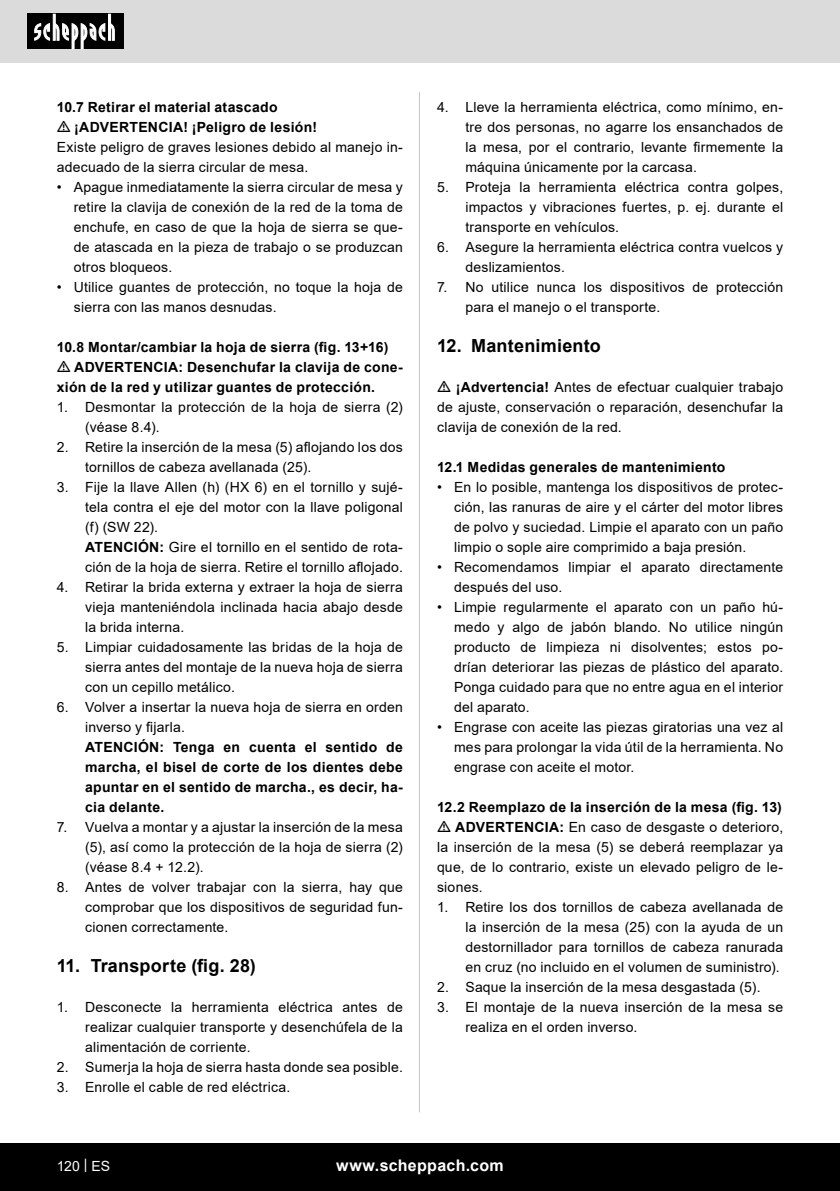
<style>
.page{position:relative;width:840px;height:1191px;background:#fff}
.page>*{position:absolute;margin:0;border:0;box-sizing:border-box;transform-origin:0 0}
.t1{font:700 18px "Arial";letter-spacing:.01em;color:#000}
.t2{font:700 16px "Arial";letter-spacing:.02em;color:#fff}
.t3{font:14px/20px "Arial";letter-spacing:.015em;color:#000;text-align:justify}
.t4{font:700 14px/20px "Arial";letter-spacing:.02em;color:#000}
.t5{font:14px "Arial";color:#fff}
.s1{font-weight:700}
</style>
<div class="page">
<div style="left:0;top:0;width:839px;height:63px;background:#dbdbdb"></div>
<div style="left:0;top:1143px;width:839px;height:48px;background:#000"></div>
<div style="left:27px;top:14px;width:96px;height:35px;background:#000"></div>
<svg style="left:34px;top:14px;width:81px;height:35px"></svg>
<hr style="left:419px;top:92px;width:1px;height:1020px;background:#c7c7c7">
<p class="t4" style="left:57px;top:97px;width:222px">10.7 Retirar el material atascado</p>
<p class="t4" style="left:74px;top:117px;width:244px">¡ADVERTENCIA! ¡Peligro de lesión!</p>
<p class="t3" style="left:57px;top:137px;width:347px">Existe peligro de graves lesiones debido al manejo in&shy;adecuado de la sierra circular de mesa.</p>
<p class="t3" style="left:74px;top:177px;width:330px;text-indent:-17px">• Apague inmediatamente la sierra circular de mesa y retire la clavija de conexión de la red de la toma de enchufe, en caso de que la hoja de sierra se que&shy;de atascada en la pieza de trabajo o se produzcan otros bloqueos.</p>
<p class="t3" style="left:74px;top:277px;width:330px;text-indent:-17px">• Utilice guantes de protección, no toque la hoja de sierra con las manos desnudas.</p>
<p class="t4" style="left:57px;top:337px;width:333px">10.8 Montar/cambiar la hoja de sierra (fig. 13+16)</p>
<p class="t4" style="left:57px;top:357px;width:347px;text-indent:18px">ADVERTENCIA: Desenchufar la clavija de cone&shy;xión de la red y utilizar guantes de protección.</p>
<p class="t3" style="left:85px;top:397px;width:319px;text-indent:-28px">1. Desmontar la protección de la hoja de sierra (2) (véase 8.4).</p>
<p class="t3" style="left:85px;top:437px;width:319px;text-indent:-28px">2. Retire la inserción de la mesa (5) aflojando los dos tornillos de cabeza avellanada (25).</p>
<p class="t3" style="left:85px;top:477px;width:319px;text-indent:-28px">3. Fije la llave Allen (h) (HX 6) en el tornillo y sujé&shy;tela contra el eje del motor con la llave poligonal (f) (SW 22).</p>
<p class="t3" style="left:85px;top:537px;width:319px"><span class="s1">ATENCIÓN:</span> Gire el tornillo en el sentido de rota&shy;ción de la hoja de sierra. Retire el tornillo aflojado.</p>
<p class="t3" style="left:85px;top:577px;width:319px;text-indent:-28px">4. Retirar la brida externa y extraer la hoja de sierra vieja manteniéndola inclinada hacia abajo desde la brida interna.</p>
<p class="t3" style="left:85px;top:637px;width:319px;text-indent:-28px">5. Limpiar cuidadosamente las bridas de la hoja de sierra antes del montaje de la nueva hoja de sierra con un cepillo metálico.</p>
<p class="t3" style="left:85px;top:697px;width:319px;text-indent:-28px">6. Volver a insertar la nueva hoja de sierra en orden inverso y fijarla.</p>
<p class="t4" style="left:85px;top:737px;width:319px;text-align:justify">ATENCIÓN: Tenga en cuenta el sentido de marcha, el bisel de corte de los dientes debe apuntar en el sentido de marcha., es decir, ha&shy;cia delante.</p>
<p class="t3" style="left:85px;top:817px;width:319px;text-indent:-28px">7. Vuelva a montar y a ajustar la inserción de la mesa (5), así como la protección de la hoja de sierra (2) (véase 8.4 + 12.2).</p>
<p class="t3" style="left:85px;top:877px;width:319px;text-indent:-28px">8. Antes de volver trabajar con la sierra, hay que comprobar que los dispositivos de seguridad fun&shy;cionen correctamente.</p>
<p class="t1" style="left:57px;top:953px;width:200px">11. Transporte (fig. 28)</p>
<p class="t3" style="left:85px;top:997px;width:319px;text-indent:-28px">1. Desconecte la herramienta eléctrica antes de realizar cualquier transporte y desenchúfela de la alimentación de corriente.</p>
<p class="t3" style="left:57px;top:1057px;width:347px">2. Sumerja la hoja de sierra hasta donde sea posible.</p>
<p class="t3" style="left:57px;top:1077px;width:235px">3. Enrolle el cable de red eléctrica.</p>
<p class="t3" style="left:465px;top:97px;width:319px;text-indent:-28px">4. Lleve la herramienta eléctrica, como mínimo, en&shy;tre dos personas, no agarre los ensanchados de la mesa, por el contrario, levante firmemente la máquina únicamente por la carcasa.</p>
<p class="t3" style="left:465px;top:177px;width:319px;text-indent:-28px">5. Proteja la herramienta eléctrica contra golpes, impactos y vibraciones fuertes, p. ej. durante el transporte en vehículos.</p>
<p class="t3" style="left:465px;top:237px;width:319px;text-indent:-28px">6. Asegure la herramienta eléctrica contra vuelcos y deslizamientos.</p>
<p class="t3" style="left:465px;top:277px;width:319px;text-indent:-28px">7. No utilice nunca los dispositivos de protección para el manejo o el transporte.</p>
<p class="t1" style="left:437px;top:333px;width:165px">12. Mantenimiento</p>
<p class="t3" style="left:437px;top:377px;width:347px;text-indent:19px"><span class="s1">¡Advertencia!</span> Antes de efectuar cualquier trabajo de ajuste, conservación o reparación, desenchufar la clavija de conexión de la red.</p>
<p class="t4" style="left:437px;top:457px;width:290px">12.1 Medidas generales de mantenimiento</p>
<p class="t3" style="left:454px;top:477px;width:330px;text-indent:-17px">• En lo posible, mantenga los dispositivos de protec&shy;ción, las ranuras de aire y el cárter del motor libres de polvo y suciedad. Limpie el aparato con un paño limpio o sople aire comprimido a baja presión.</p>
<p class="t3" style="left:454px;top:557px;width:330px;text-indent:-17px">• Recomendamos limpiar el aparato directamente después del uso.</p>
<p class="t3" style="left:454px;top:597px;width:330px;text-indent:-17px">• Limpie regularmente el aparato con un paño hú&shy;medo y algo de jabón blando. No utilice ningún producto de limpieza ni disolventes; estos po&shy;drían deteriorar las piezas de plástico del aparato.<br>Ponga cuidado para que no entre agua en el interior del aparato.</p>
<p class="t3" style="left:454px;top:717px;width:330px;text-indent:-17px">• Engrase con aceite las piezas giratorias una vez al mes para prolongar la vida útil de la herramienta. No engrase con aceite el motor.</p>
<p class="t4" style="left:437px;top:797px;width:346px">12.2 Reemplazo de la inserción de la mesa (fig. 13)</p>
<p class="t3" style="left:437px;top:817px;width:347px;text-indent:18px"><span class="s1">ADVERTENCIA:</span> En caso de desgaste o deterioro, la inserción de la mesa (5) se deberá reemplazar ya que, de lo contrario, existe un elevado peligro de le&shy;siones.</p>
<p class="t3" style="left:465px;top:897px;width:319px;text-indent:-28px">1. Retire los dos tornillos de cabeza avellanada de la inserción de la mesa (25) con la ayuda de un destornillador para tornillos de cabeza ranurada en cruz (no incluido en el volumen de suministro).</p>
<p class="t3" style="left:437px;top:977px;width:325px">2. Saque la inserción de la mesa desgastada (5).</p>
<p class="t3" style="left:465px;top:997px;width:319px;text-indent:-28px">3. El montaje de la nueva inserción de la mesa se realiza en el orden inverso.</p>
<p class="t5" style="left:57px;top:1156px;width:55px">120 | ES</p>
<p class="t2" style="left:336px;top:1154px;width:169px">www.scheppach.com</p>
</div>
